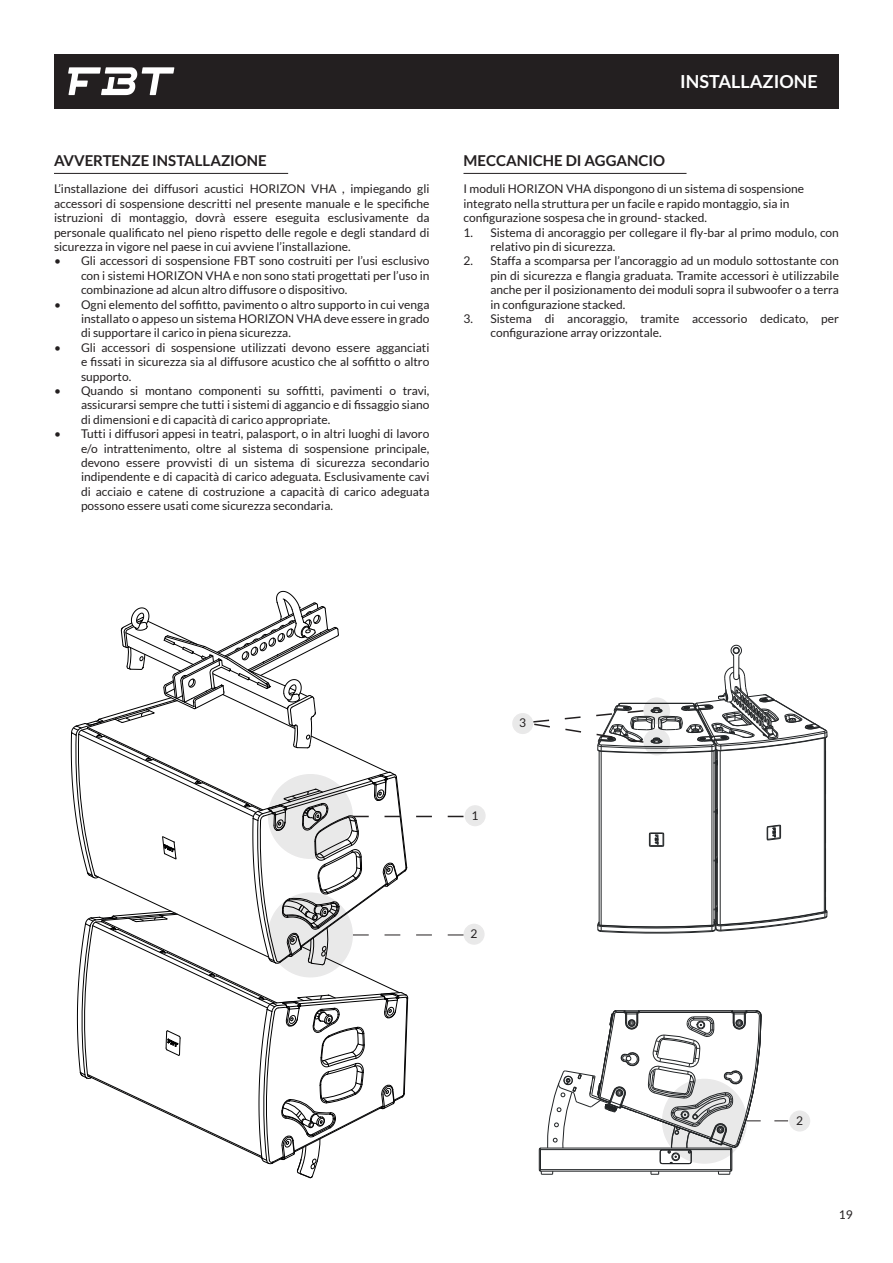
<style>
.page{position:relative;width:893px;height:1263px;background:#fff}
.page>*{position:absolute;margin:0;border:0;box-sizing:border-box;transform-origin:0 0}
.t1{font:700 18px "Lato";color:#fff}
.t2{font:700 15px "Lato";color:#231f20}
.t3{font:12px/14.4px "Lato";color:#231f20;text-align:justify}
</style>
<div class="page">
<div style="left:54px;top:54px;width:785px;height:54px;background:#231f20"></div>
<svg style="left:68px;top:67px;width:106px;height:28px"></svg>
<hr style="left:54px;top:173px;width:234px;height:1px;background:#231f20">
<hr style="left:463px;top:173px;width:223px;height:1px;background:#231f20">
<hr style="left:599px;top:751px;width:1px;height:174px;background:#212426">
<hr style="left:714px;top:751px;width:1px;height:174px;background:#212426">
<hr style="left:825px;top:738px;width:1px;height:173px;background:#212426">
<hr style="left:715px;top:749px;width:1px;height:173px;background:#212426">
<svg style="left:649px;top:833px;width:15px;height:14px"></svg>
<hr style="left:601px;top:751px;width:1px;height:175px;background:#212426">
<hr style="left:712px;top:750px;width:1px;height:176px;background:#212426">
<svg style="left:767px;top:825px;width:14px;height:15px"></svg>
<hr style="left:716px;top:813px;width:1px;height:44px;background:#212426">
<svg style="left:714px;top:808px;width:3px;height:6px"></svg>
<hr style="left:716px;top:764px;width:1px;height:44px;background:#212426">
<hr style="left:716px;top:862px;width:1px;height:44px;background:#212426">
<svg style="left:597px;top:897px;width:231px;height:37px"></svg>
<hr style="left:717px;top:750px;width:1px;height:174px;background:#212426">
<hr style="left:720px;top:751px;width:1px;height:173px;background:#212426">
<hr style="left:824px;top:738px;width:1px;height:174px;background:#212426">
<svg style="left:533px;top:645px;width:295px;height:120px"></svg>
<svg style="left:71px;top:591px;width:392px;height:587px"></svg>
<svg style="left:539px;top:1010px;width:249px;height:165px"></svg>
<div style="left:465px;top:806px;width:20px;height:19px;background:#e9e9e9;border-radius:50%"></div>
<div style="left:465px;top:805px;width:21px;height:21px;border:2px solid #231f20;border-radius:50%"></div>
<div style="left:513px;top:714px;width:20px;height:19px;background:#e9e9e9;border-radius:50%"></div>
<div style="left:512px;top:713px;width:21px;height:21px;border:2px solid #231f20;border-radius:50%"></div>
<div style="left:464px;top:924px;width:20px;height:20px;background:#e9e9e9;border-radius:50%"></div>
<div style="left:463px;top:924px;width:22px;height:21px;border:2px solid #231f20;border-radius:50%"></div>
<div style="left:790px;top:1111px;width:19px;height:20px;background:#e9e9e9;border-radius:50%"></div>
<div style="left:789px;top:1110px;width:21px;height:21px;border:2px solid #231f20;border-radius:50%"></div>
<p class="t2" style="left:54px;top:152px;width:214px">AVVERTENZE INSTALLAZIONE</p>
<p class="t3" style="left:54px;top:182px;width:377px">L’installazione dei diffusori acustici HORIZON VHA , impiegando gli accessori di sospensione descritti nel presente manuale e le specifiche istruzioni di montaggio, dovrà essere eseguita esclusivamente da personale qualificato nel pieno rispetto delle regole e degli standard di sicurezza in vigore nel paese in cui avviene l’installazione.</p>
<p class="t3" style="left:81px;top:254px;width:350px;text-indent:-27px">• Gli accessori di sospensione FBT sono costruiti per l’usi esclusivo con i sistemi HORIZON VHA e non sono stati progettati per l’uso in combinazione ad alcun altro diffusore o dispositivo.</p>
<p class="t3" style="left:81px;top:297px;width:350px;text-indent:-27px">• Ogni elemento del soffitto, pavimento o altro supporto in cui venga installato o appeso un sistema HORIZON VHA deve essere in grado di supportare il carico in piena sicurezza.</p>
<p class="t3" style="left:81px;top:340px;width:350px;text-indent:-27px">• Gli accessori di sospensione utilizzati devono essere agganciati e fissati in sicurezza sia al diffusore acustico che al soffitto o altro supporto.</p>
<p class="t3" style="left:81px;top:383px;width:350px;text-indent:-27px">• Quando si montano componenti su soffitti, pavimenti o travi, assicurarsi sempre che tutti i sistemi di aggancio e di fissaggio siano di dimensioni e di capacità di carico appropriate.</p>
<p class="t3" style="left:81px;top:427px;width:350px;text-indent:-27px">• Tutti i diffusori appesi in teatri, palasport, o in altri luoghi di lavoro e/o intrattenimento, oltre al sistema di sospensione principale, devono essere provvisti di un sistema di sicurezza secondario indipendente e di capacità di carico adeguata. Esclusivamente cavi di acciaio e catene di costruzione a capacità di carico adeguata possono essere usati come sicurezza secondaria.</p>
<h1 class="t1" style="left:680px;top:72px;width:139px">INSTALLAZIONE</h1>
<p class="t2" style="left:463px;top:152px;width:203px">MECCANICHE DI AGGANCIO</p>
<p class="t3" style="left:463px;top:182px;width:342px;text-align:left">I moduli HORIZON VHA dispongono di un sistema di sospensione integrato nella struttura per un facile e rapido montaggio, sia in configurazione sospesa che in ground- stacked.</p>
<p class="t3" style="left:490px;top:225px;width:350px;text-indent:-27px">1. Sistema di ancoraggio per collegare il fly-bar al primo modulo, con relativo pin di sicurezza.</p>
<p class="t3" style="left:490px;top:254px;width:350px;text-indent:-27px">2. Staffa a scomparsa per l’ancoraggio ad un modulo sottostante con pin di sicurezza e flangia graduata. Tramite accessori è utilizzabile anche per il posizionamento dei moduli sopra il subwoofer o a terra in configurazione stacked.</p>
<p class="t3" style="left:490px;top:311px;width:350px;text-indent:-27px">3. Sistema di ancoraggio, tramite accessorio dedicato, per configurazione array orizzontale.</p>
<p class="t3" style="left:472px;top:808px;width:8px">1</p>
<p class="t3" style="left:519px;top:716px;width:8px">3</p>
<p class="t3" style="left:471px;top:926px;width:8px">2</p>
<p class="t3" style="left:796px;top:1113px;width:8px">2</p>
<p class="t3" style="left:839px;top:1207px;width:15px">19</p>
</div>
